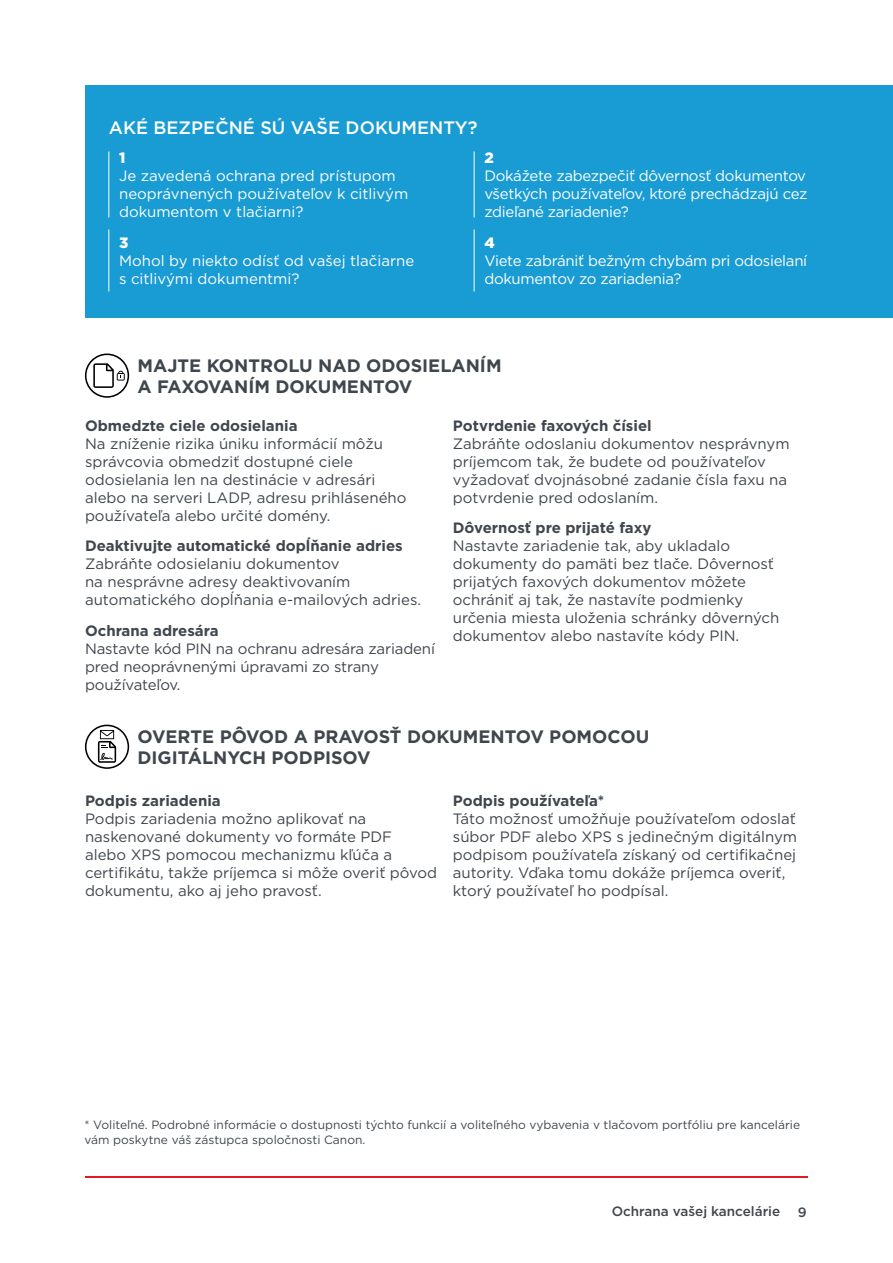
<style>
.page{position:relative;width:893px;height:1263px;background:#fff}
.page>*{position:absolute;margin:0;border:0;box-sizing:border-box;transform-origin:0 0}
.Specifiation_Title{font:700 18px/21px "Gotham";color:#3f464d}
.t1{font:500 18px "Gotham";color:#fff}
.Body_Copy_4mm_Space{font:15px/18px "Gotham";color:#3f464d}
.t2{font:15px/18px "Gotham";letter-spacing:-.015em;color:#fff}
.Body_Copy_4mm_Space-2{font:700 15px "Gotham";color:#3f464d}
.t3{font:900 15px "Gotham";color:#fff}
.t4{font:500 13.5px "Gotham";color:#3f464d}
.Body_Copy_4mm_Space-3{font:12px/15px "Gotham";color:#3f464d}
</style>
<div class="page">
<hr style="left:85px;top:1176px;width:723px;height:2px;background:#e21a21">
<div style="left:85px;top:85px;width:808px;height:233px;background:#199bd4"></div>
<hr style="left:108px;top:151px;width:1px;height:66px;background:#fff">
<hr style="left:474px;top:151px;width:1px;height:66px;background:#fff">
<hr style="left:108px;top:229px;width:1px;height:62px;background:#fff">
<hr style="left:474px;top:229px;width:1px;height:62px;background:#fff">
<svg style="left:85px;top:353px;width:44px;height:45px"></svg>
<svg style="left:85px;top:725px;width:44px;height:44px"></svg>
<p class="t1" style="left:109px;top:116px;width:370px">AKÉ BEZPEČNÉ SÚ VAŠE DOKUMENTY?</p>
<p class="t3" style="left:119px;top:148px;width:8px">1</p>
<p class="t2" style="left:119px;top:167px;width:291px">Je zavedená ochrana pred prístupom neoprávnených používateľov k citlivým dokumentom v tlačiarni?</p>
<p class="t3" style="left:484px;top:148px;width:11px">2</p>
<p class="t2" style="left:484px;top:167px;width:325px;text-align:justify">Dokážete zabezpečiť dôvernosť dokumentov všetkých používateľov, ktoré prechádzajú cez zdieľané zariadenie?</p>
<p class="t3" style="left:119px;top:233px;width:11px">3</p>
<p class="t2" style="left:119px;top:252px;width:297px">Mohol by niekto odísť od vašej tlačiarne s citlivými dokumentmi?</p>
<p class="t3" style="left:484px;top:233px;width:12px">4</p>
<p class="t2" style="left:484px;top:252px;width:324px">Viete zabrániť bežným chybám pri odosielaní dokumentov zo zariadenia?</p>
<p class="Specifiation_Title" style="left:138px;top:355px;width:365px">MAJTE KONTROLU NAD ODOSIELANÍM<br>A FAXOVANÍM DOKUMENTOV</p>
<p class="Body_Copy_4mm_Space-2" style="left:85px;top:415px;width:214px">Obmedzte ciele odosielania</p>
<p class="Body_Copy_4mm_Space" style="left:85px;top:434px;width:323px">Na zníženie rizika úniku informácií môžu správcovia obmedziť dostupné ciele odosielania len na destinácie v adresári alebo na serveri LADP, adresu prihláseného používateľa alebo určité domény.</p>
<p class="Body_Copy_4mm_Space-2" style="left:85px;top:536px;width:319px">Deaktivujte automatické dopĺňanie adries</p>
<p class="Body_Copy_4mm_Space" style="left:85px;top:555px;width:338px">Zabráňte odosielaniu dokumentov<br>na nesprávne adresy deaktivovaním automatického dopĺňania e-mailových adries.</p>
<p class="Body_Copy_4mm_Space-2" style="left:85px;top:621px;width:135px">Ochrana adresára</p>
<p class="Body_Copy_4mm_Space" style="left:85px;top:640px;width:351px">Nastavte kód PIN na ochranu adresára zariadení pred neoprávnenými úpravami zo strany používateľov.</p>
<p class="Body_Copy_4mm_Space-2" style="left:453px;top:415px;width:200px">Potvrdenie faxových čísiel</p>
<p class="Body_Copy_4mm_Space" style="left:453px;top:434px;width:338px">Zabráňte odoslaniu dokumentov nesprávnym príjemcom tak, že budete od používateľov vyžadovať dvojnásobné zadanie čísla faxu na potvrdenie pred odoslaním.</p>
<p class="Body_Copy_4mm_Space-2" style="left:453px;top:518px;width:200px">Dôvernosť pre prijaté faxy</p>
<p class="Body_Copy_4mm_Space" style="left:453px;top:537px;width:328px">Nastavte zariadenie tak, aby ukladalo dokumenty do pamäti bez tlače. Dôvernosť prijatých faxových dokumentov môžete ochrániť aj tak, že nastavíte podmienky určenia miesta uloženia schránky dôverných dokumentov alebo nastavíte kódy PIN.</p>
<p class="Specifiation_Title" style="left:138px;top:726px;width:513px">OVERTE PÔVOD A PRAVOSŤ DOKUMENTOV POMOCOU<br>DIGITÁLNYCH PODPISOV</p>
<p class="Body_Copy_4mm_Space-2" style="left:85px;top:791px;width:137px">Podpis zariadenia</p>
<p class="Body_Copy_4mm_Space" style="left:85px;top:809px;width:354px">Podpis zariadenia možno aplikovať na naskenované dokumenty vo formáte PDF<br>alebo XPS pomocou mechanizmu kľúča a certifikátu, takže príjemca si môže overiť pôvod dokumentu, ako aj jeho pravosť.</p>
<p class="Body_Copy_4mm_Space-2" style="left:453px;top:791px;width:153px">Podpis používateľa*</p>
<p class="Body_Copy_4mm_Space" style="left:453px;top:809px;width:346px">Táto možnosť umožňuje používateľom odoslať súbor PDF alebo XPS s jedinečným digitálnym podpisom používateľa získaný od certifikačnej autority. Vďaka tomu dokáže príjemca overiť, ktorý používateľ ho podpísal.</p>
<p class="Body_Copy_4mm_Space-3" style="left:85px;top:1117px;width:717px">* Voliteľné. Podrobné informácie o dostupnosti týchto funkcií a voliteľného vybavenia v tlačovom portfóliu pre kancelárie vám poskytne váš zástupca spoločnosti Canon.</p>
<p class="t4" style="left:612px;top:1203px;width:170px">Ochrana vašej kancelárie</p>
<p class="t4" style="left:798px;top:1203px;width:10px">9</p>
</div>
